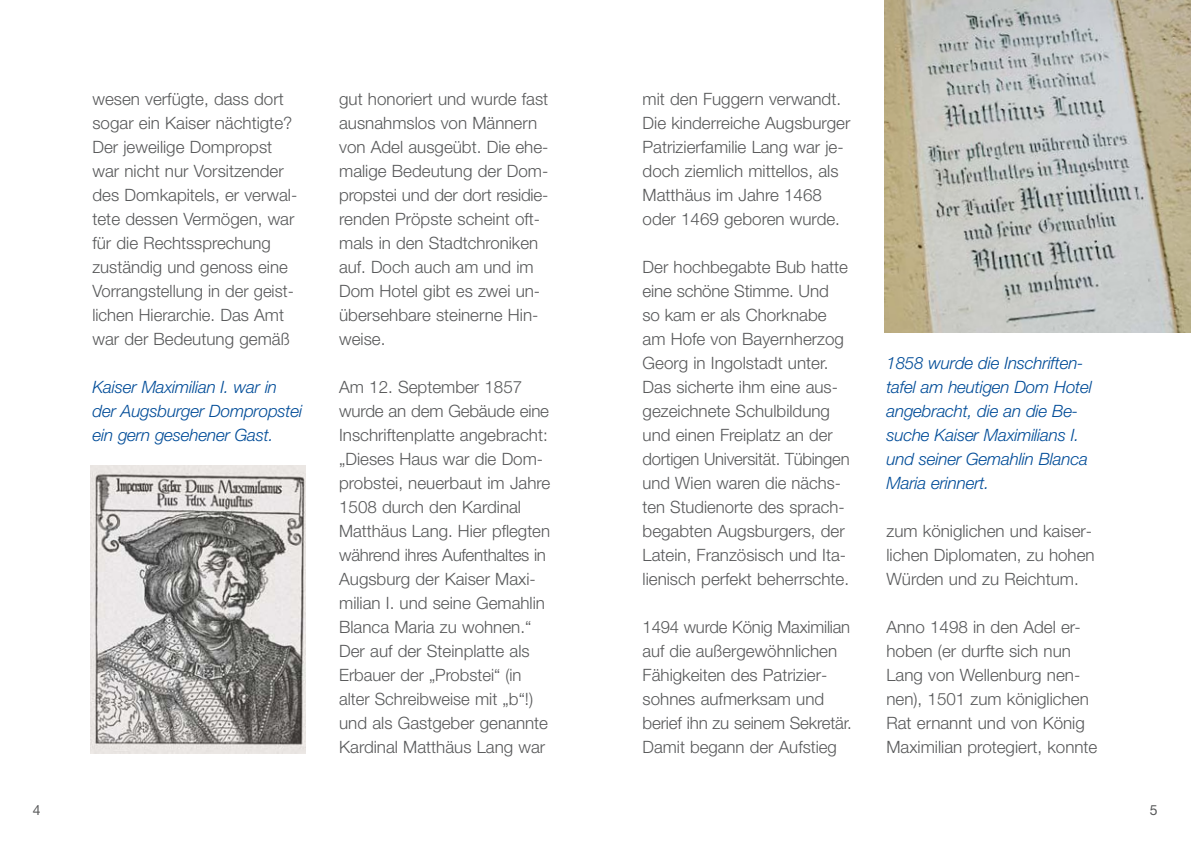
<style>
.page{position:relative;width:1191px;height:851px;background:#fff}
.page>*{position:absolute;margin:0;border:0;box-sizing:border-box;transform-origin:0 0}
.t1{font:300 17px/24px "Helvetica Neue";color:#58595a}
.t2{font:italic 300 17px/24px "Helvetica Neue";letter-spacing:-.01em;color:#004c98}
.t3{font:14px "Helvetica Neue";color:#58595a}
</style>
<div class="page">
<img style="left:90px;top:465px;width:216px;height:288px">
<img style="left:884px;top:0;width:306px;height:332px">
<p class="t1" style="left:92px;top:88px;width:206px">wesen verfügte, dass dort sogar ein Kaiser nächtigte?<br>Der jeweilige Dompropst war nicht nur Vorsitzender des Domkapitels, er verwal&shy;tete dessen Vermögen, war für die Rechtssprechung zuständig und genoss eine<br>Vorrangstellung in der geist&shy;lichen Hierarchie. Das Amt war der Bedeutung gemäß</p>
<p class="t1" style="left:339px;top:88px;width:211px">gut honoriert und wurde fast ausnahmslos von Männern von Adel ausgeübt. Die ehe&shy;malige Bedeutung der Dom&shy;propstei und der dort residie&shy;renden Pröpste scheint oft&shy;mals in den Stadtchroniken auf. Doch auch am und im<br>Dom Hotel gibt es zwei un&shy;übersehbare steinerne Hin&shy;weise.</p>
<p class="t1" style="left:339px;top:376px;width:213px">Am 12. September 1857 wurde an dem Gebäude eine<br>Inschriftenplatte angebracht: „Dieses Haus war die Dom&shy;probstei, neuerbaut im Jahre<br>1508 durch den Kardinal<br>Matthäus Lang. Hier pflegten während ihres Aufenthaltes in<br>Augsburg der Kaiser Maxi&shy;milian I. und seine Gemahlin<br>Blanca Maria zu wohnen.“<br>Der auf der Steinplatte als<br>Erbauer der „Probstei“ (in alter Schreibweise mit „b“!) und als Gastgeber genannte<br>Kardinal Matthäus Lang war</p>
<p class="t2" style="left:92px;top:376px;width:211px">Kaiser Maximilian I. war in der Augsburger Dompropstei ein gern gesehener Gast.</p>
<p class="t1" style="left:642px;top:88px;width:209px">mit den Fuggern verwandt.<br>Die kinderreiche Augsburger<br>Patrizierfamilie Lang war je&shy;doch ziemlich mittellos, als<br>Matthäus im Jahre 1468 oder 1469 geboren wurde.</p>
<p class="t1" style="left:642px;top:256px;width:208px">Der hochbegabte Bub hatte eine schöne Stimme. Und so kam er als Chorknabe am Hofe von Bayernherzog<br>Georg in Ingolstadt unter.<br>Das sicherte ihm eine aus&shy;gezeichnete Schulbildung und einen Freiplatz an der dortigen Universität. Tübingen und Wien waren die nächs&shy;ten Studienorte des sprach&shy;begabten Augsburgers, der<br>Latein, Französisch und Ita&shy;lienisch perfekt beherrschte.</p>
<p class="t1" style="left:642px;top:616px;width:211px">1494 wurde König Maximilian auf die außergewöhnlichen<br>Fähigkeiten des Patrizier&shy;sohnes aufmerksam und berief ihn zu seinem Sekretär.<br>Damit begann der Aufstieg</p>
<p class="t2" style="left:886px;top:352px;width:207px">1858 wurde die Inschriften&shy;tafel am heutigen Dom Hotel angebracht, die an die Be&shy;suche Kaiser Maximilians I. und seiner Gemahlin Blanca<br>Maria erinnert.</p>
<p class="t1" style="left:886px;top:520px;width:210px">zum königlichen und kaiser&shy;lichen Diplomaten, zu hohen<br>Würden und zu Reichtum.</p>
<p class="t1" style="left:886px;top:616px;width:212px">Anno 1498 in den Adel er&shy;hoben (er durfte sich nun<br>Lang von Wellenburg nen&shy;nen), 1501 zum königlichen<br>Rat ernannt und von König<br>Maximilian protegiert, konnte</p>
<p class="t3" style="left:33px;top:805px;width:9px">4</p>
<p class="t3" style="left:1150px;top:805px;width:9px">5</p>
</div>
